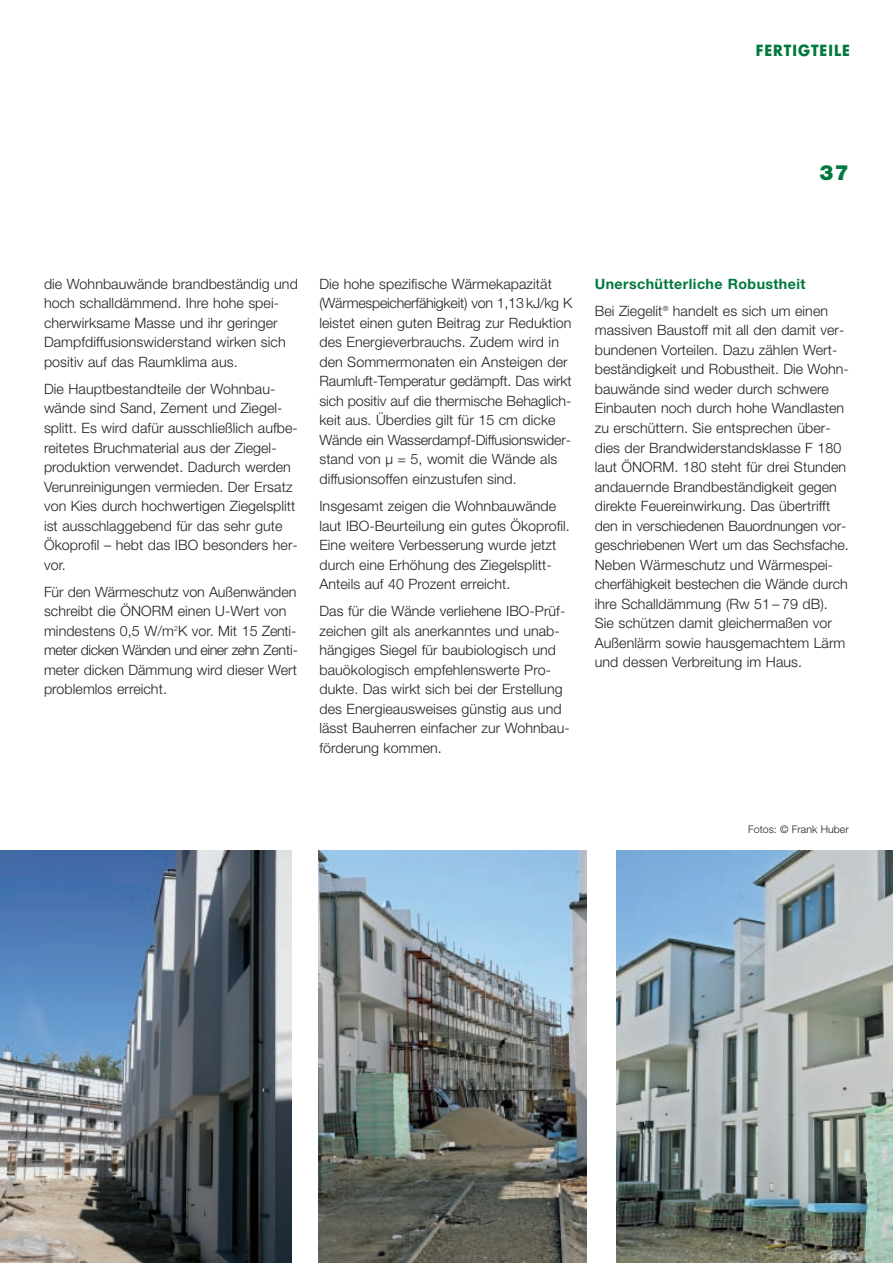
<style>
.page{position:relative;width:893px;height:1263px;background:#fff}
.page>*{position:absolute;margin:0;border:0;box-sizing:border-box;transform-origin:0 0}
.t1{font:900 21px "Helvetica Neue";color:#00783e}
.t2{font:700 15px "Futura";letter-spacing:.07em;color:#00783e;scale:.95 1}
.t3{font:300 14.25px/19.5px "Helvetica Neue";letter-spacing:.005em;color:#231f20}
.t4{font:300 10.5px "Helvetica Neue";letter-spacing:.005em;color:#231f20}
.s1{font-weight:700;color:#00783e}
</style>
<div class="page">
<img style="left:319px;top:850px;width:268px;height:413px">
<img style="left:0;top:850px;width:291px;height:413px">
<img style="left:617px;top:850px;width:276px;height:413px">
<p class="t2" style="left:756px;top:44px;width:101px">FERTIGTEILE</p>
<p class="t1" style="left:819px;top:165px;width:31px">37</p>
<p class="t3" style="left:44px;top:275px;width:255px">die Wohnbauwände brandbeständig und hoch schalldämmend. Ihre hohe spei&shy;cherwirksame Masse und ihr geringer Dampfdiffusionswiderstand wirken sich positiv auf das Raumklima aus.</p>
<p class="t3" style="left:44px;top:380px;width:255px">Die Hauptbestandteile der Wohnbau&shy;wände sind Sand, Zement und Ziegel&shy;splitt. Es wird dafür ausschließlich aufbe&shy;reitetes Bruchmaterial aus der Ziegel&shy;produktion verwendet. Dadurch werden Verunreinigungen vermieden. Der Ersatz von Kies durch hochwertigen Ziegelsplitt ist ausschlaggebend für das sehr gute Ökoprofil – hebt das IBO besonders her&shy;vor.</p>
<p class="t3" style="left:44px;top:583px;width:255px">Für den Wärmeschutz von Außenwänden schreibt die ÖNORM einen U-Wert von mindestens 0,5 W/m<sup>2</sup>K vor. Mit 15 Zenti&shy;meter dicken Wänden und einer zehn Zenti&shy;meter dicken Dämmung wird dieser Wert problemlos erreicht.</p>
<p class="t3" style="left:319px;top:275px;width:254px">Die hohe spezifische Wärmekapazität (Wärmespeicherfähigkeit) von 1,13 kJ/kg K leistet einen guten Beitrag zur Reduktion des Energieverbrauchs. Zudem wird in den Sommermonaten ein Ansteigen der Raumluft-Temperatur gedämpft. Das wirkt sich positiv auf die thermische Behaglich&shy;keit aus. Überdies gilt für 15 cm dicke Wände ein Wasserdampf-Diffusionswider&shy;stand von µ = 5, womit die Wände als diffusionsoffen einzustufen sind.</p>
<p class="t3" style="left:319px;top:497px;width:252px">Insgesamt zeigen die Wohnbauwände laut IBO-Beurteilung ein gutes Ökoprofil.<br>Eine weitere Verbesserung wurde jetzt durch eine Erhöhung des Ziegelsplitt-Anteils auf 40 Prozent erreicht.</p>
<p class="t3" style="left:319px;top:603px;width:252px">Das für die Wände verliehene IBO-Prüf&shy;zeichen gilt als anerkanntes und unab&shy;hängiges Siegel für baubiologisch und bauökologisch empfehlenswerte Pro&shy;dukte. Das wirkt sich bei der Erstellung des Energieausweises günstig aus und lässt Bauherren einfacher zur Wohnbau&shy;förderung kommen.</p>
<p class="t3" style="left:595px;top:271px;width:235px;line-height:27.2px"><span class="s1">Unerschütterliche Robustheit<br></span>Bei Ziegelit<sup>®</sup> handelt es sich um einen</p>
<p class="t3" style="left:595px;top:322px;width:255px">massiven Baustoff mit all den damit ver&shy;bundenen Vorteilen. Dazu zählen Wert&shy;beständigkeit und Robustheit. Die Wohn&shy;bauwände sind weder durch schwere Einbauten noch durch hohe Wandlasten zu erschüttern. Sie entsprechen über&shy;dies der Brandwiderstandsklasse F 180 laut ÖNORM. 180 steht für drei Stunden andauernde Brandbeständigkeit gegen direkte Feuereinwirkung. Das übertrifft den in verschiedenen Bauordnungen vor&shy;geschriebenen Wert um das Sechsfache.<br>Neben Wärmeschutz und Wärmespei&shy;cherfähigkeit bestechen die Wände durch ihre Schalldämmung (Rw 51 – 79 dB).<br>Sie schützen damit gleichermaßen vor Außenlärm sowie hausgemachtem Lärm und dessen Verbreitung im Haus.</p>
<p class="t4" style="left:748px;top:825px;width:102px">Fotos: © Frank Huber</p>
</div>
